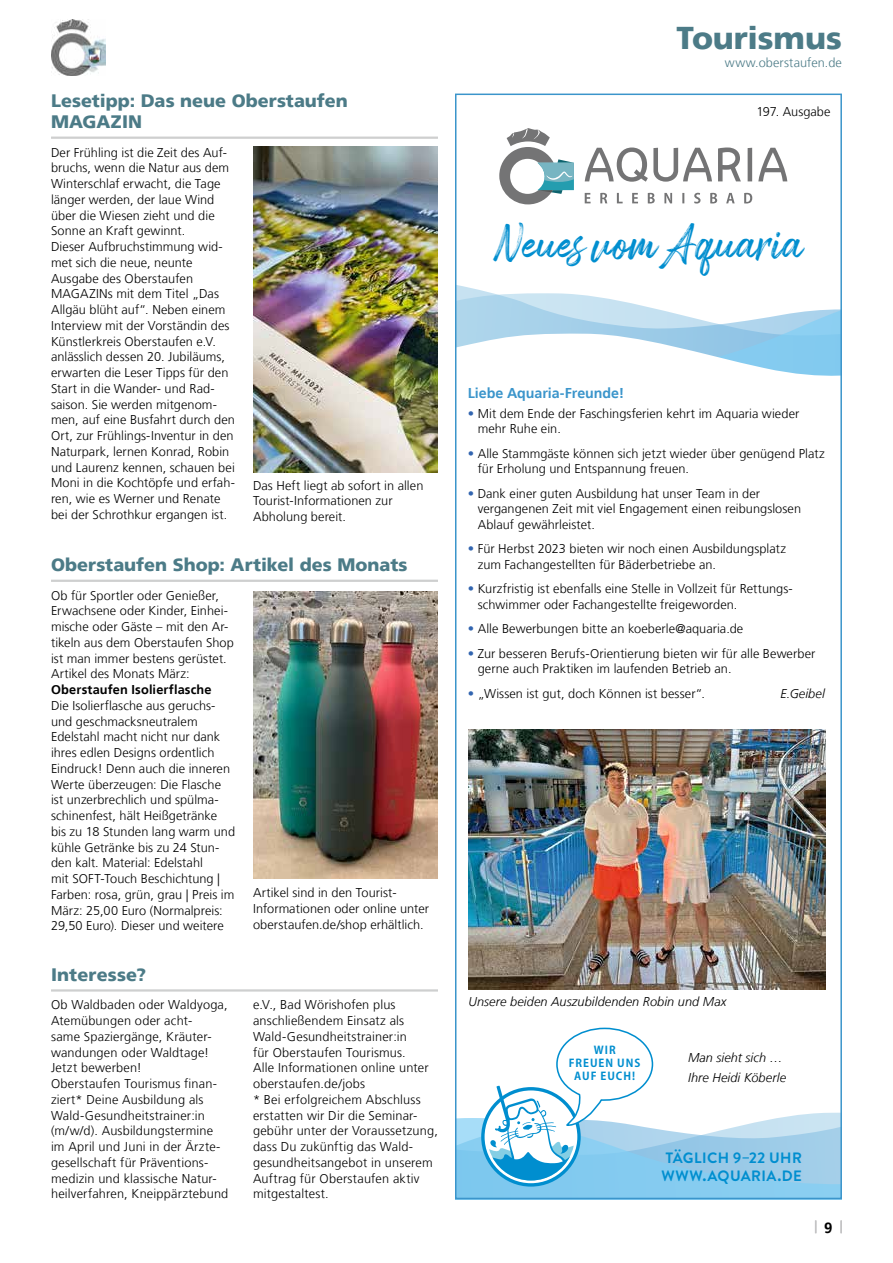
<style>
.page{position:relative;width:893px;height:1263px;background:#fff}
.page>*{position:absolute;margin:0;border:0;box-sizing:border-box;transform-origin:0 0}
.t1{font:43.5px "Arsilon";color:#008ecf}
.t2{font:900 31.5px "Frutiger LT";letter-spacing:-.005em;color:#4c7b87}
.t3{font:900 18px/21px "Frutiger LT";color:#4c7b87}
.t4{font:700 15px/17.2px "Brandon Text";letter-spacing:.025em;color:#008ecf}
.t5{font:700 15px "Frutiger LT";color:#000}
.t6{font:700 14.25px "Frutiger LT";letter-spacing:-.005em;color:#3b95cb}
.t7{font:300 12.75px/15.8px "Frutiger LT";letter-spacing:.005em;color:#000}
.t8{font:italic 300 12.75px/20px "Frutiger LT";letter-spacing:.005em;color:#000}
.t9{font:700 12.75px "Frutiger LT";letter-spacing:.01em;color:#000}
.t10{font:300 12.75px "Frutiger LT";letter-spacing:.01em;color:#4c7b87}
.t11{font:700 10.8px/13.4px "Koz Go Pr 6 N";letter-spacing:.09em;color:#008ecf;text-align:center}
.s1{color:#3265b0}
</style>
<div class="page">
<svg style="left:815px;top:1220px;width:1px;height:13px"></svg>
<svg style="left:840px;top:1220px;width:2px;height:13px"></svg>
<img style="left:51px;top:20px;width:54px;height:55px">
<hr style="left:51px;top:989px;width:387px;height:2px;background:#cecfcf">
<hr style="left:51px;top:137px;width:387px;height:2px;background:#cecfcf">
<img style="left:253px;top:146px;width:184px;height:327px">
<hr style="left:51px;top:580px;width:387px;height:2px;background:#cecfcf">
<img style="left:253px;top:592px;width:185px;height:287px">
<svg style="left:458px;top:285px;width:381px;height:48px"></svg>
<svg style="left:458px;top:333px;width:381px;height:43px"></svg>
<svg style="left:458px;top:1027px;width:381px;height:169px"></svg>
<svg style="left:585px;top:147px;width:202px;height:57px"></svg>
<svg style="left:499px;top:128px;width:75px;height:76px"></svg>
<div style="left:455px;top:94px;width:387px;height:1105px;border:2px solid #3b95cb"></div>
<img style="left:468px;top:729px;width:358px;height:261px">
<h3 class="t3" style="left:51px;top:90px;width:298px">Lesetipp: Das neue Oberstaufen<br>MAGAZIN</h3>
<p class="t7" style="left:51px;top:144px;width:185px">Der Frühling ist die Zeit des Auf&shy;bruchs, wenn die Natur aus dem<br>Winterschlaf erwacht, die Tage länger werden, der laue Wind über die Wiesen zieht und die<br>Sonne an Kraft gewinnt.<br>Dieser Aufbruchstimmung wid&shy;met sich die neue, neunte<br>Ausgabe des Oberstaufen<br>MAGAZINs mit dem Titel „Das<br>Allgäu blüht auf“. Neben einem<br>Interview mit der Vorständin des<br>Künstlerkreis Oberstaufen e.V. anlässlich dessen 20. Jubiläums, erwarten die Leser Tipps für den<br>Start in die Wander- und Rad&shy;saison. Sie werden mitgenom&shy;men, auf eine Busfahrt durch den<br>Ort, zur Frühlings-Inventur in den<br>Naturpark, lernen Konrad, Robin und Laurenz kennen, schauen bei<br>Moni in die Kochtöpfe und erfah&shy;ren, wie es Werner und Renate bei der Schrothkur ergangen ist.</p>
<p class="t7" style="left:253px;top:477px;width:172px">Das Heft liegt ab sofort in allen<br>Tourist-Informationen zur<br>Abholung bereit.</p>
<h3 class="t3" style="left:51px;top:554px;width:358px">Oberstaufen Shop: Artikel des Monats</h3>
<p class="t7" style="left:51px;top:587px;width:184px">Ob für Sportler oder Genießer,<br>Erwachsene oder Kinder, Einhei&shy;mische oder Gäste – mit den Ar&shy;tikeln aus dem Oberstaufen Shop ist man immer bestens gerüstet.<br>Artikel des Monats März:</p>
<p class="t9" style="left:51px;top:682px;width:162px">Oberstaufen Isolierflasche</p>
<p class="t7" style="left:51px;top:698px;width:186px">Die Isolierflasche aus geruchs&shy;und geschmacksneutralem<br>Edelstahl macht nicht nur dank ihres edlen Designs ordentlich<br>Eindruck! Denn auch die inneren<br>Werte überzeugen: Die Flasche ist unzerbrechlich und spülma&shy;schinenfest, hält Heißgetränke bis zu 18 Stunden lang warm und kühle Getränke bis zu 24 Stun&shy;den kalt. Material: Edelstahl<br>mit SOFT-Touch Beschichtung |<br>Farben: rosa, grün, grau | Preis im<br>März: 25,00 Euro (Normalpreis:<br>29,50 Euro). Dieser und weitere</p>
<p class="t7" style="left:253px;top:885px;width:178px">Artikel sind in den Tourist-<br>Informationen oder online unter oberstaufen.de/shop erhältlich.</p>
<h3 class="t3" style="left:51px;top:964px;width:97px">Interesse?</h3>
<p class="t7" style="left:51px;top:997px;width:179px">Ob Waldbaden oder Waldyoga,<br>Atemübungen oder acht-<br>same Spaziergänge, Kräuter&shy;wandungen oder Waldtage!<br>Jetzt bewerben!<br>Oberstaufen Tourismus finan&shy;ziert* Deine Ausbildung als<br>Wald-Gesundheitstrainer:in (m/w/d). Ausbildungstermine im April und Juni in der Ärzte&shy;gesellschaft für Präventions&shy;medizin und klassische Natur&shy;heilverfahren, Kneippärztebund</p>
<p class="t7" style="left:253px;top:997px;width:186px">e.V., Bad Wörishofen plus anschließendem Einsatz als<br>Wald-Gesundheitstrainer:in<br>für Oberstaufen Tourismus.<br>Alle Informationen online unter oberstaufen.de/jobs<br>* Bei erfolgreichem Abschluss erstatten wir Dir die Seminar&shy;gebühr unter der Voraussetzung, dass Du zukünftig das Wald&shy;gesundheitsangebot in unserem<br>Auftrag für Oberstaufen aktiv mitgestaltest.</p>
<h2 class="t2" style="left:677px;top:19px;width:167px">Tourismus</h2>
<p class="t10" style="left:725px;top:56px;width:119px">www.oberstaufen.de</p>
<p class="t7" style="left:756px;top:104px;width:76px">197. Ausgabe</p>
<h1 class="t1" style="left:493px;top:217px;width:312px">Neues vom Aquaria</h1>
<p class="t6" style="left:468px;top:384px;width:158px">Liebe Aquaria-Freunde!</p>
<p class="t7" style="left:478px;top:406px;width:323px;text-indent:-10px"><span class="s1">•</span> Mit dem Ende der Faschingsferien kehrt im Aquaria wieder mehr Ruhe ein.</p>
<p class="t7" style="left:478px;top:446px;width:348px;text-indent:-10px"><span class="s1">•</span> Alle Stammgäste können sich jetzt wieder über genügend Platz für Erholung und Entspannung freuen.</p>
<p class="t7" style="left:478px;top:486px;width:325px;text-indent:-10px"><span class="s1">•</span> Dank einer guten Ausbildung hat unser Team in der vergangenen Zeit mit viel Engagement einen reibungslosen<br>Ablauf gewährleistet.</p>
<p class="t7" style="left:478px;top:541px;width:310px;text-indent:-10px"><span class="s1">•</span> Für Herbst 2023 bieten wir noch einen Ausbildungsplatz zum Fachangestellten für Bäderbetriebe an.</p>
<p class="t7" style="left:478px;top:581px;width:317px;text-indent:-10px"><span class="s1">•</span> Kurzfristig ist ebenfalls eine Stelle in Vollzeit für Rettungs&shy;schwimmer oder Fachangestellte freigeworden.</p>
<p class="t7" style="left:468px;top:621px;width:277px"><span class="s1">•</span> Alle Bewerbungen bitte an koeberle@aquaria.de</p>
<p class="t7" style="left:478px;top:646px;width:339px;text-indent:-10px"><span class="s1">•</span> Zur besseren Berufs-Orientierung bieten wir für alle Bewerber gerne auch Praktiken im laufenden Betrieb an.</p>
<p class="t7" style="left:468px;top:686px;width:239px"><span class="s1">•</span> „Wissen ist gut, doch Können ist besser“.</p>
<p class="t8" style="left:780px;top:683px;width:46px">E.Geibel</p>
<p class="t8" style="left:469px;top:992px;width:259px">Unsere beiden Auszubildenden Robin und Max</p>
<p class="t11" style="left:569px;top:1043px;width:73px">WIR<br>FREUEN UNS<br>AUF EUCH!</p>
<p class="t8" style="left:688px;top:1047px;width:100px">Man sieht sich …<br>Ihre Heidi Köberle</p>
<p class="t4" style="left:661px;top:1149px;width:142px">TÄGLICH 9–22 UHR<br>WWW.AQUARIA.DE</p>
<p class="t5" style="left:824px;top:1218px;width:10px">9</p>
</div>
